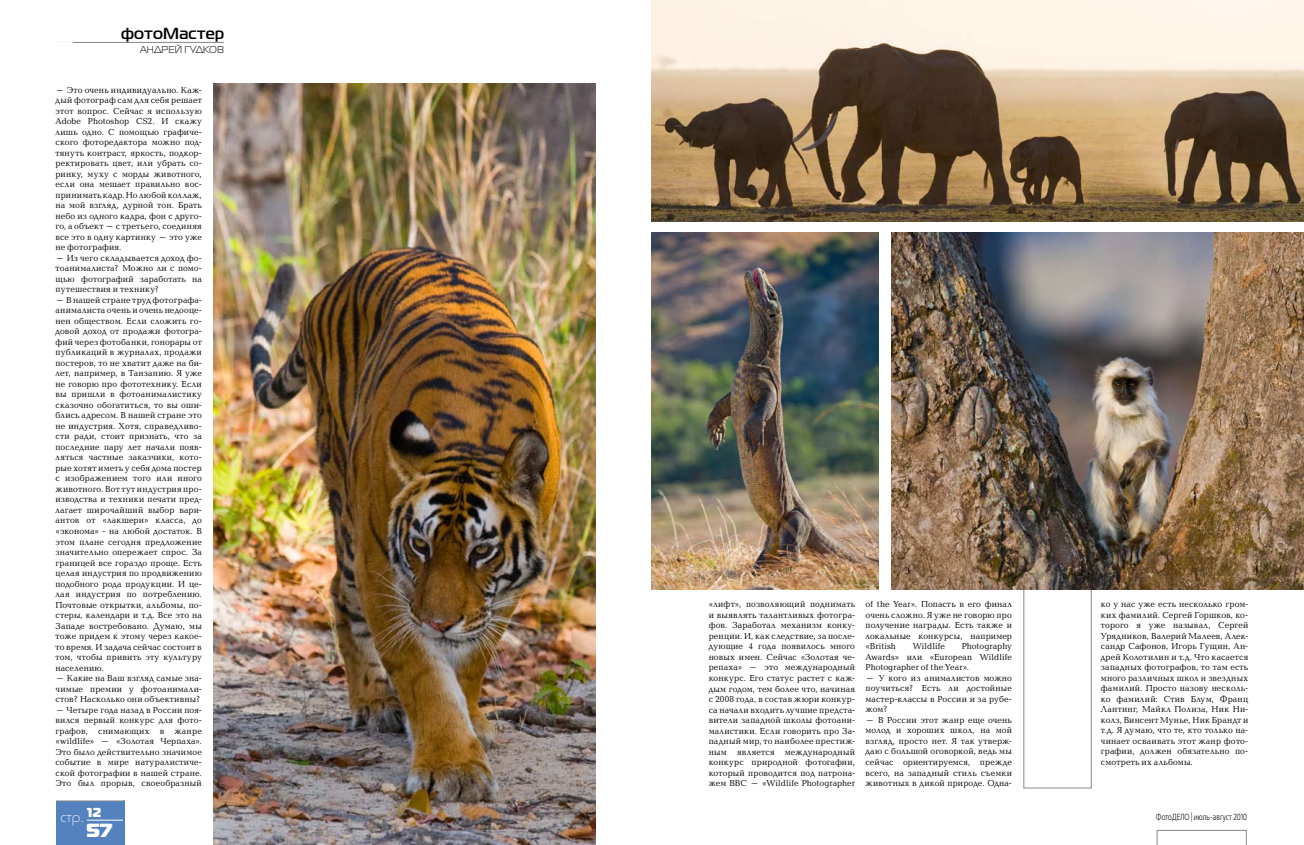
<style>
.page{position:relative;width:1304px;height:845px;background:#fff}
.page>*{position:absolute;margin:0;border:0;box-sizing:border-box;transform-origin:0 0}
.t1{font:19px "Magistral Black C";color:#fff;scale:1.05 1}
.t2{font:700 16px "Magistral C";letter-spacing:.02em;color:#000}
.t3{font:300 14.6px "Bauhaus C";color:#fff}
.t4{font:13px "Magistral Black C";color:#fff}
.t5{font:10px "Magistral C";letter-spacing:.01em;color:#000}
.t6{font:9px/10.5px "Baltica C";letter-spacing:.02em;color:#000;text-align:justify;scale:.95 1}
.t7{font:8.8px "Free Set C";color:#000;scale:.76 1}
</style>
<div class="page">
<div style="left:57px;top:801px;width:68px;height:44px;background:#5382be"></div>
<hr style="left:87px;top:820px;width:36px;height:1px;background:#fff">
<hr style="left:57px;top:42px;width:167px;height:1px;background:#87888a">
<svg style="left:56px;top:41px;width:69px;height:761px"></svg>
<svg style="left:1157px;top:830px;width:90px;height:15px"></svg>
<img style="left:652px;top:0;width:652px;height:221px">
<img style="left:214px;top:84px;width:381px;height:761px">
<img style="left:651px;top:232px;width:228px;height:357px">
<svg style="left:1023px;top:590px;width:69px;height:198px"></svg>
<img style="left:892px;top:233px;width:412px;height:357px">
<div style="left:34px;top:63px;width:125px;height:736px;background:#fff"></div>
<div style="left:39px;top:43px;width:34px;height:25px;background:#fff"></div>
<h2 class="t2" style="left:121px;top:24px;width:104px">фотоМастер</h2>
<p class="t5" style="left:140px;top:44px;width:85px">Андрей Гудков</p>
<p class="t6" style="left:56px;top:85px;width:156px">– Это очень индивидуально. Каж&shy;дый фотограф сам для себя решает этот вопрос. Сейчас я использую Adobe Photoshop CS2. И скажу лишь одно. С помощью графиче&shy;ского фоторедактора можно под&shy;тянуть контраст, яркость, подкор&shy;ректировать цвет, или убрать со&shy;ринку, муху с морды животного, если она мешает правильно вос&shy;принимать кадр. Но любой коллаж, на мой взгляд, дурной тон. Брать небо из одного кадра, фон с друго&shy;го, а объект – с третьего, соединяя все это в одну картинку – это уже не фотография.</p>
<p class="t6" style="left:56px;top:253px;width:156px">– Из чего складывается доход фо&shy;тоанималиста? Можно ли с помо&shy;щью фотографий заработать на путешествия и технику?</p>
<p class="t6" style="left:56px;top:295px;width:156px">– В нашей стране труд фотографа&shy;анималиста очень и очень недооце&shy;нен обществом. Если сложить го&shy;довой доход от продажи фотогра&shy;фий через фотобанки, гонорары от публикаций в журналах, продажи постеров, то не хватит даже на би&shy;лет, например, в Танзанию. Я уже не говорю про фототехнику. Если вы пришли в фотоанималистику сказочно обогатиться, то вы оши&shy;блись адресом. В нашей стране это не индустрия. Хотя, справедливо&shy;сти ради, стоит признать, что за последние пару лет начали появ&shy;ляться частные заказчики, кото&shy;рые хотят иметь у себя дома постер с изображением того или иного животного. Вот тут индустрия про&shy;изводства и техники печати пред&shy;лагает широчайший выбор вари&shy;антов от «лакшери» класса, до «эконома» - на любой достаток. В этом плане сегодня предложение значительно опережает спрос. За границей все гораздо проще. Есть целая индустрия по продвижению подобного рода продукции. И це&shy;лая индустрия по потреблению.<br>Почтовые открытки, альбомы, по&shy;стеры, календари и т.д. Все это на Западе востребовано. Думаю, мы тоже придем к этому через какое&shy;то время. И задача сейчас состоит в том, чтобы привить эту культуру населению.</p>
<p class="t6" style="left:56px;top:673px;width:156px">– Какие на Ваш взгляд самые зна&shy;чимые премии у фотоанимали&shy;стов? Насколько они объективны?</p>
<p class="t6" style="left:56px;top:705px;width:156px">– Четыре года назад в России поя&shy;вился первый конкурс для фото&shy;графов, снимающих в жанре «wildlife» – «Золотая Черпаха».<br>Это было действительно значимое событие в мире натуралистиче&shy;ской фотографии в нашей стране.<br>Это был прорыв, своеобразный</p>
<h3 class="t4" style="left:87px;top:804px;width:16px">12</h3>
<h3 class="t3" style="left:61px;top:809px;width:25px">стр.</h3>
<h1 class="t1" style="left:87px;top:818px;width:26px">57</h1>
<p class="t6" style="left:709px;top:599px;width:156px">«лифт», позволяющий поднимать и выявлять талантливых фотогра&shy;фов. Заработал механизм конку&shy;ренции. И, как следствие, за после&shy;дующие 4 года появилось много новых имен. Сейчас «Золотая че&shy;репаха» – это международный конкурс. Его статус растет с каж&shy;дым годом, тем более что, начиная с 2008 года, в состав жюри конкур&shy;са начали входить лучшие предста&shy;вители западной школы фотоани&shy;малистики. Если говорить про За&shy;падный мир, то наиболее престиж&shy;ным является международный конкурс природной фотогафии, который проводится под патрона&shy;жем ВВС – «Wildlife Photographer</p>
<p class="t6" style="left:866px;top:599px;width:156px">of the Year». Попасть в его финал очень сложно. Я уже не говорю про получение награды. Есть также и локальные конкурсы, например «British</p>
<p class="t6" style="left:913px;top:641px;width:35px">Wildlife</p>
<p class="t6" style="left:866px;top:641px;width:156px;text-indent:96px">Photography Awards» или «European Wildlife Photographer of the Year».</p>
<p class="t6" style="left:866px;top:673px;width:156px">– У кого из анималистов можно поучиться? Есть ли достойные мастер-классы в России и за рубе&shy;жом?</p>
<p class="t6" style="left:866px;top:715px;width:156px">– В России этот жанр еще очень молод и хороших школ, на мой взгляд, просто нет. Я так утверж&shy;даю с большой оговоркой, ведь мы сейчас ориентируемся, прежде всего, на западный стиль съемки животных в дикой природе. Одна-</p>
<p class="t6" style="left:1101px;top:599px;width:157px">ко у нас уже есть несколько гром&shy;ких фамилий. Сергей Горшков, ко&shy;торого я уже называл, Сергей Урядников, Валерий Малеев, Алек&shy;сандр Сафонов, Игорь Гущин, Ан&shy;дрей Колотилин и т.д. Что касается западных фотографов, то там есть много различных школ и звездных фамилий. Просто назову несколь&shy;ко фамилий: Стив Блум, Франц Лантинг, Майкл Полиза, Ник Ни&shy;колз, Винсент Мунье, Ник Брандт и т.д. Я думаю, что те, кто только на&shy;чинает осваивать этот жанр фото&shy;графии, должен обязательно по&shy;смотреть их альбомы.</p>
<p class="t7" style="left:1156px;top:812px;width:122px">ФотоДЕЛО | июль-август 2010</p>
</div>
